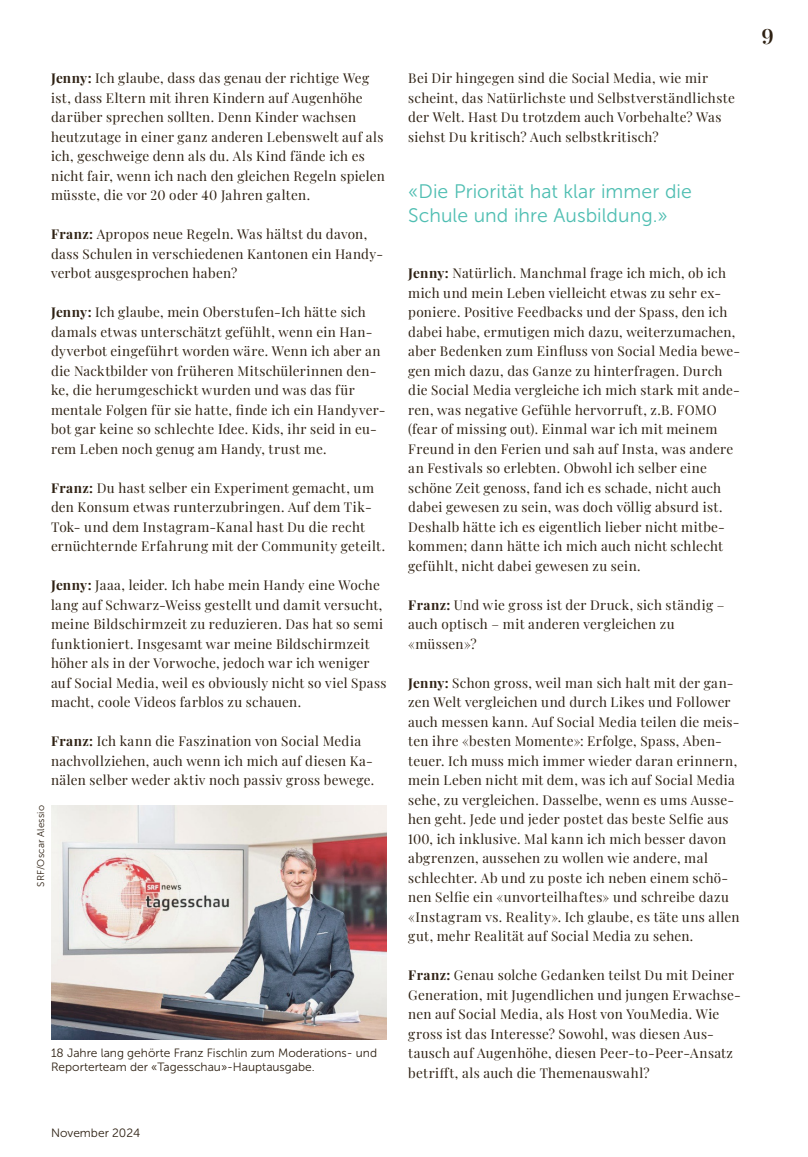
<style>
.page{position:relative;width:808px;height:1157px;background:#fff}
.page>*{position:absolute;margin:0;border:0;box-sizing:border-box;transform-origin:0 0}
.t1{font:600 21px "Playfair Display";color:#2e2113}
.t2{font:19.5px/24px "Museo Sans 300";letter-spacing:.005em;color:#4fbeb2}
.t3{font:13.5px/19.5px "Playfair Display";letter-spacing:.02em;color:#2e2113}
.t4{font:12px/14.4px "Museo Sans 300";color:#2e2113}
.t5{font:9.75px "Museo Sans 300";letter-spacing:.02em;color:#2e2113}
.s1{font-weight:700}
</style>
<div class="page">
<img style="left:51px;top:805px;width:336px;height:234px">
<p class="t3" style="left:51px;top:67px;width:335px"><span class="s1">Jenny:</span> Ich glaube, dass das genau der richtige Weg ist, dass Eltern mit ihren Kindern auf Augenhöhe darüber sprechen sollten. Denn Kinder wachsen heutzutage in einer ganz anderen Lebenswelt auf als ich, geschweige denn als du. Als Kind fände ich es nicht fair, wenn ich nach den gleichen Regeln spielen müsste, die vor 20 oder 40 Jahren galten.</p>
<p class="t3" style="left:51px;top:223px;width:334px"><span class="s1">Franz:</span> Apropos neue Regeln. Was hältst du davon, dass Schulen in verschiedenen Kantonen ein Handy&shy;verbot ausgesprochen haben?</p>
<p class="t3" style="left:51px;top:301px;width:336px"><span class="s1">Jenny:</span> Ich glaube, mein Oberstufen-Ich hätte sich damals etwas unterschätzt gefühlt, wenn ein Han&shy;dyverbot eingeführt worden wäre. Wenn ich aber an die Nacktbilder von früheren Mitschülerinnen den&shy;ke, die herumgeschickt wurden und was das für mentale Folgen für sie hatte, finde ich ein Handyver&shy;bot gar keine so schlechte Idee. Kids, ihr seid in eu&shy;rem Leben noch genug am Handy, trust me.</p>
<p class="t3" style="left:51px;top:477px;width:336px"><span class="s1">Franz:</span> Du hast selber ein Experiment gemacht, um den Konsum etwas runterzubringen. Auf dem Tik-Tok- und dem Instagram-Kanal hast Du die recht ernüchternde Erfahrung mit der Community geteilt.</p>
<p class="t3" style="left:51px;top:574px;width:337px"><span class="s1">Jenny:</span> Jaaa, leider. Ich habe mein Handy eine Woche lang auf Schwarz-Weiss gestellt und damit versucht, meine Bildschirmzeit zu reduzieren. Das hat so semi funktioniert. Insgesamt war meine Bildschirmzeit höher als in der Vorwoche, jedoch war ich weniger auf Social Media, weil es obviously nicht so viel Spass macht, coole Videos farblos zu schauen.</p>
<p class="t3" style="left:51px;top:730px;width:325px"><span class="s1">Franz:</span> Ich kann die Faszination von Social Media nachvollziehen, auch wenn ich mich auf diesen Ka&shy;nälen selber weder aktiv noch passiv gross bewege.</p>
<p class="t5" style="left:36px;top:887px;width:83px;rotate:-90deg">SRF/Oscar Alessio</p>
<p class="t4" style="left:51px;top:1045px;width:328px">18 Jahre lang gehörte Franz Fischlin zum Moderations- und<br>Reporterteam der «Tagesschau»-Hauptausgabe.</p>
<p class="t4" style="left:51px;top:1126px;width:91px">November 2024</p>
<p class="t3" style="left:408px;top:67px;width:328px">Bei Dir hingegen sind die Social Media, wie mir scheint, das Natürlichste und Selbstverständlichste der Welt. Hast Du trotzdem auch Vorbehalte? Was siehst Du kritisch? Auch selbstkritisch?</p>
<h2 class="t2" style="left:408px;top:180px;width:285px">«Die Priorität hat klar immer die<br>Schule und ihre Ausbildung.»</h2>
<p class="t3" style="left:408px;top:262px;width:333px"><span class="s1">Jenny:</span> Natürlich. Manchmal frage ich mich, ob ich mich und mein Leben vielleicht etwas zu sehr ex&shy;poniere. Positive Feedbacks und der Spass, den ich dabei habe, ermutigen mich dazu, weiterzumachen, aber Bedenken zum Einfluss von Social Media bewe&shy;gen mich dazu, das Ganze zu hinterfragen. Durch die Social Media vergleiche ich mich stark mit ande&shy;ren, was negative Gefühle hervorruft, z.B. FOMO (fear of missing out). Einmal war ich mit meinem Freund in den Ferien und sah auf Insta, was andere an Festivals so erlebten. Obwohl ich selber eine schöne Zeit genoss, fand ich es schade, nicht auch dabei gewesen zu sein, was doch völlig absurd ist.<br>Deshalb hätte ich es eigentlich lieber nicht mitbe&shy;kommen; dann hätte ich mich auch nicht schlecht gefühlt, nicht dabei gewesen zu sein.</p>
<p class="t3" style="left:408px;top:594px;width:318px"><span class="s1">Franz:</span> Und wie gross ist der Druck, sich ständig – auch optisch – mit anderen vergleichen zu «müssen»?</p>
<p class="t3" style="left:408px;top:672px;width:333px"><span class="s1">Jenny:</span> Schon gross, weil man sich halt mit der gan&shy;zen Welt vergleichen und durch Likes und Follower auch messen kann. Auf Social Media teilen die meis&shy;ten ihre «besten Momente»: Erfolge, Spass, Aben&shy;teuer. Ich muss mich immer wieder daran erinnern, mein Leben nicht mit dem, was ich auf Social Media sehe, zu vergleichen. Dasselbe, wenn es ums Ausse&shy;hen geht. Jede und jeder postet das beste Selfie aus 100, ich inklusive. Mal kann ich mich besser davon abgrenzen, aussehen zu wollen wie andere, mal schlechter. Ab und zu poste ich neben einem schö&shy;nen Selfie ein «unvorteilhaftes» und schreibe dazu «Instagram vs. Reality». Ich glaube, es täte uns allen gut, mehr Realität auf Social Media zu sehen.</p>
<p class="t3" style="left:408px;top:964px;width:334px"><span class="s1">Franz:</span> Genau solche Gedanken teilst Du mit Deiner Generation, mit Jugendlichen und jungen Erwachse&shy;nen auf Social Media, als Host von YouMedia. Wie gross ist das Interesse? Sowohl, was diesen Aus&shy;tausch auf Augenhöhe, diesen Peer-to-Peer-Ansatz betrifft, als auch die Themenauswahl?</p>
<h1 class="t1" style="left:761px;top:20px;width:14px">9</h1>
</div>
